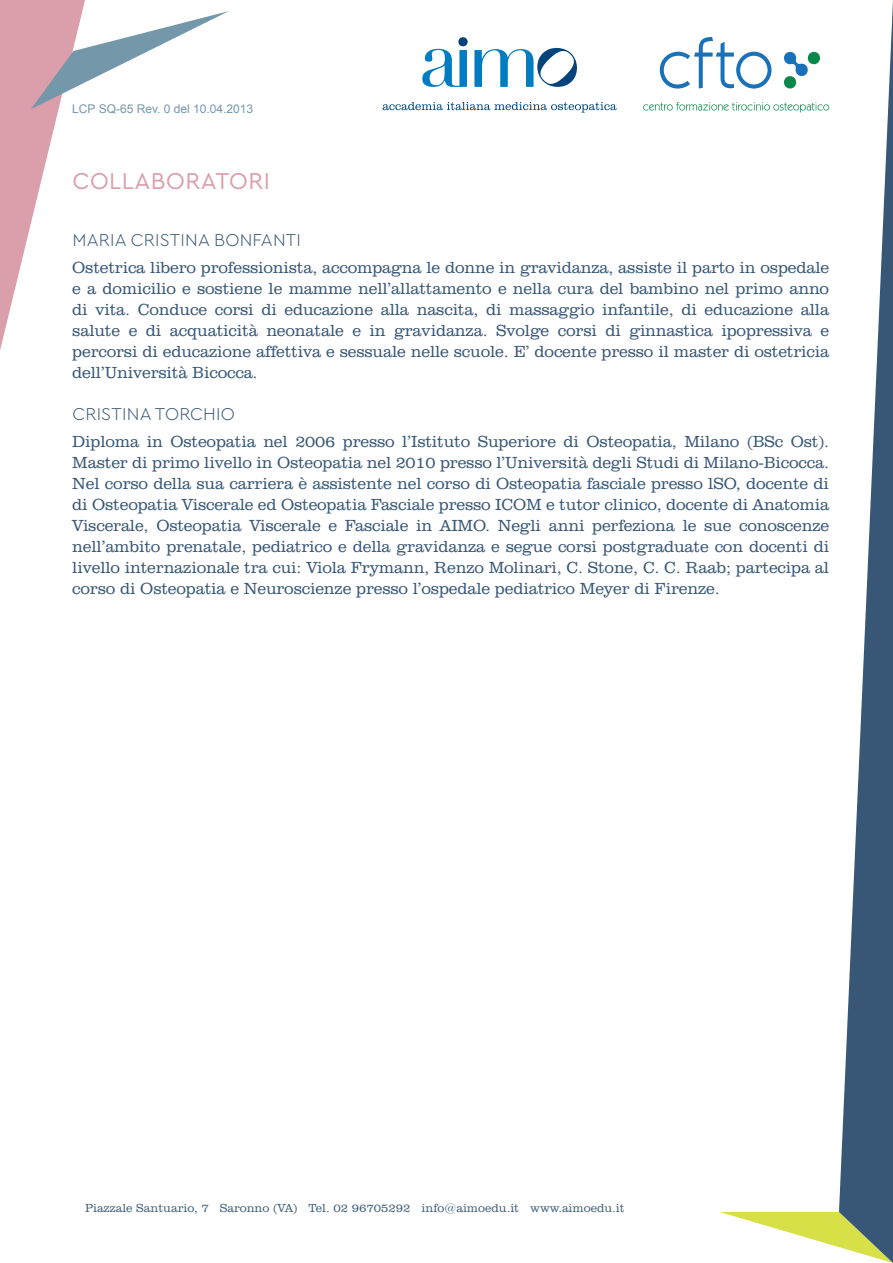
<style>
.page{position:relative;width:893px;height:1263px;background:#fff}
.page>*{position:absolute;margin:0;border:0;box-sizing:border-box;transform-origin:0 0}
.t1{font:24px "Cera GR";letter-spacing:.02em;color:#da9faa}
.t2{font:300 18px "Cera GR";letter-spacing:.01em;color:#385777}
.t3{font:300 16.5px/21px "Clarendon BT";letter-spacing:-.01em;color:#385777;text-align:justify}
.t4{font:300 12px "Clarendon BT";color:#3f607a}
.t5{font:12px "Arial";color:#7597aa}
</style>
<div class="page">
<svg style="left:720px;top:1212px;width:119px;height:35px"></svg>
<svg style="left:839px;top:1px;width:54px;height:1262px"></svg>
<svg style="left:0;top:0;width:229px;height:350px"></svg>
<svg style="left:643px;top:102px;width:186px;height:11px"></svg>
<svg style="left:784px;top:51px;width:36px;height:38px"></svg>
<svg style="left:660px;top:37px;width:111px;height:52px"></svg>
<svg style="left:383px;top:102px;width:234px;height:11px"></svg>
<svg style="left:422px;top:37px;width:46px;height:50px"></svg>
<svg style="left:474px;top:48px;width:103px;height:39px"></svg>
<p class="t5" style="left:72px;top:100px;width:182px">LCP SQ-65 Rev. 0 del 10.04.2013</p>
<h1 class="t1" style="left:73px;top:168px;width:199px">COLLABORATORI</h1>
<p class="t2" style="left:72px;top:230px;width:230px">MARIA CRISTINA BONFANTI</p>
<p class="t3" style="left:72px;top:257px;width:758px">Ostetrica libero professionista, accompagna le donne in gravidanza, assiste il parto in ospedale e a domicilio e sostiene le mamme nell’allattamento e nella cura del bambino nel primo anno di vita. Conduce corsi di educazione alla nascita, di massaggio infantile, di educazione alla salute e di acquaticità neonatale e in gravidanza. Svolge corsi di ginnastica ipopressiva e percorsi di educazione affettiva e sessuale nelle scuole. E’ docente presso il master di ostetricia dell’Università Bicocca.</p>
<p class="t2" style="left:72px;top:404px;width:164px">CRISTINA TORCHIO</p>
<p class="t3" style="left:72px;top:431px;width:758px">Diploma in Osteopatia nel 2006 presso l’Istituto Superiore di Osteopatia, Milano (BSc Ost).<br>Master di primo livello in Osteopatia nel 2010 presso l’Università degli Studi di Milano-Bicocca.<br>Nel corso della sua carriera è assistente nel corso di Osteopatia fasciale presso lSO, docente di di Osteopatia Viscerale ed Osteopatia Fasciale presso ICOM e tutor clinico, docente di Anatomia Viscerale, Osteopatia Viscerale e Fasciale in AIMO. Negli anni perfeziona le sue conoscenze nell’ambito prenatale, pediatrico e della gravidanza e segue corsi postgraduate con docenti di livello internazionale tra cui: Viola Frymann, Renzo Molinari, C. Stone, C. C. Raab; partecipa al corso di Osteopatia e Neuroscienze presso l’ospedale pediatrico Meyer di Firenze.</p>
<p class="t4" style="left:85px;top:1200px;width:541px">Piazzale Santuario, 7 Saronno (VA) Tel. 02 96705292 info@aimoedu.it www.aimoedu.it</p>
</div>
